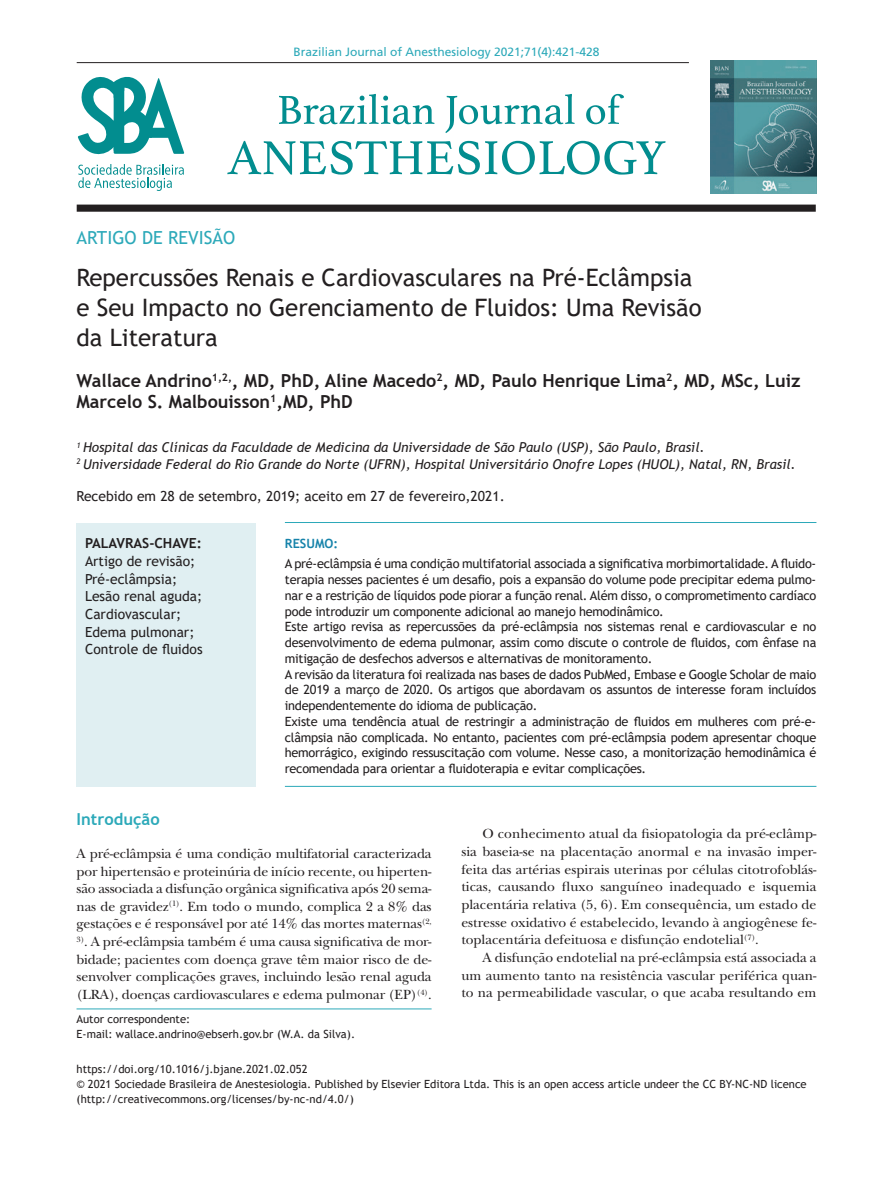
<style>
.page{position:relative;width:893px;height:1191px;background:#fff}
.page>*{position:absolute;margin:0;border:0;box-sizing:border-box;transform-origin:0 0}
.t1{font:24px/30px "Trebuchet MS";color:#231f20}
.t2{font:700 18px/21px "Trebuchet MS";color:#231f20}
.t3{font:18px "Trebuchet MS";color:#2ca9b9}
.t4{font:700 16.5px "Trebuchet MS";color:#2ca9b9}
.t5{font:13.8px/17.7px "New Baskerville Std";color:#231f20;text-align:justify}
.t6{font:13.8px/17.7px "Trebuchet MS";color:#231f20}
.t7{font:700 13.8px "Trebuchet MS";color:#231f20}
.t8{font:italic 13.5px/16.5px "Trebuchet MS";color:#231f20}
.t9{font:12.75px/15.8px "Trebuchet MS";letter-spacing:-.02em;color:#231f20}
.t10{font:700 12.75px "Trebuchet MS";color:#1683aa}
.t11{font:12px "Frutiger LT Std";color:#2ca9b9}
.t12{font:11.25px/15px "Trebuchet MS";color:#231f20}
</style>
<div class="page">
<hr style="left:77px;top:62px;width:612px;height:1px;background:#231f20">
<svg style="left:78px;top:77px;width:106px;height:114px"></svg>
<svg style="left:279px;top:94px;width:155px;height:30px"></svg>
<svg style="left:445px;top:94px;width:130px;height:39px"></svg>
<svg style="left:586px;top:94px;width:38px;height:30px"></svg>
<svg style="left:227px;top:141px;width:438px;height:34px"></svg>
<img style="left:710px;top:61px;width:106px;height:133px">
<div style="left:77px;top:205px;width:739px;height:7px;background:#231f20"></div>
<div style="left:77px;top:523px;width:179px;height:264px;background:#e0eff2"></div>
<hr style="left:285px;top:522px;width:531px;height:1px;background:#2ca9b9">
<hr style="left:285px;top:786px;width:531px;height:1px;background:#2ca9b9">
<hr style="left:77px;top:1008px;width:355px;height:1px;background:#2ca9b9">
<p class="t11" style="left:293px;top:44px;width:308px">Brazilian Journal of Anesthesiology 2021;71(4):421-428</p>
<h2 class="t3" style="left:77px;top:226px;width:160px">ARTIGO DE REVISÃO</h2>
<h1 class="t1" style="left:77px;top:262px;width:627px">Repercussões Renais e Cardiovasculares na Pré-Eclâmpsia e Seu Impacto no Gerenciamento de Fluidos: Uma Revisão da Literatura</h1>
<h2 class="t2" style="left:77px;top:369px;width:726px">Wallace Andrino<sup>1,2,</sup>, MD, PhD, Aline Macedo<sup>2</sup>, MD, Paulo Henrique Lima<sup>2</sup>, MD, MSc, Luiz<br>Marcelo S. Malbouisson<sup>1</sup>,MD, PhD</h2>
<p class="t8" style="left:77px;top:439px;width:721px"><sup>1</sup> Hospital das Clínicas da Faculdade de Medicina da Universidade de São Paulo (USP), São Paulo, Brasil.<br><sup>2</sup> Universidade Federal do Rio Grande do Norte (UFRN), Hospital Universitário Onofre Lopes (HUOL), Natal, RN, Brasil.</p>
<p class="t6" style="left:77px;top:487px;width:430px">Recebido em 28 de setembro, 2019; aceito em 27 de fevereiro,2021.</p>
<p class="t7" style="left:85px;top:535px;width:118px">PALAVRAS-CHAVE:</p>
<p class="t6" style="left:85px;top:552px;width:119px">Artigo de revisão;<br>Pré-eclâmpsia;<br>Lesão renal aguda;<br>Cardiovascular;<br>Edema pulmonar;<br>Controle de fluidos</p>
<p class="t10" style="left:285px;top:536px;width:55px">RESUMO:</p>
<p class="t9" style="left:285px;top:556px;width:533px">A pré-eclâmpsia é uma condição multifatorial associada a significativa morbimortalidade. A fluido&shy;terapia nesses pacientes é um desafio, pois a expansão do volume pode precipitar edema pulmo&shy;nar e a restrição de líquidos pode piorar a função renal. Além disso, o comprometimento cardíaco pode introduzir um componente adicional ao manejo hemodinâmico.<br>Este artigo revisa as repercussões da pré-eclâmpsia nos sistemas renal e cardiovascular e no desenvolvimento de edema pulmonar, assim como discute o controle de fluidos, com ênfase na mitigação de desfechos adversos e alternativas de monitoramento.<br>A revisão da literatura foi realizada nas bases de dados PubMed, Embase e Google Scholar de maio de 2019 a março de 2020. Os artigos que abordavam os assuntos de interesse foram incluídos independentemente do idioma de publicação.<br>Existe uma tendência atual de restringir a administração de fluidos em mulheres com pré-e&shy;clâmpsia não complicada. No entanto, pacientes com pré-eclâmpsia podem apresentar choque hemorrágico, exigindo ressuscitação com volume. Nesse caso, a monitorização hemodinâmica é recomendada para orientar a fluidoterapia e evitar complicações.</p>
<p class="t4" style="left:77px;top:809px;width:85px">Introdução</p>
<p class="t5" style="left:77px;top:844px;width:357px">A pré-eclâmpsia é uma condição multifatorial caracterizada por hipertensão e proteinúria de início recente, ou hiperten&shy;são associada a disfunção orgânica significativa após 20 sema&shy;nas de gravidez<sup>(1)</sup>. Em todo o mundo, complica 2 a 8% das gestações e é responsável por até 14% das mortes maternas<sup>(2, 3)</sup>. A pré-eclâmpsia também é uma causa significativa de mor&shy;bidade; pacientes com doença grave têm maior risco de de&shy;senvolver complicações graves, incluindo lesão renal aguda (LRA), doenças cardiovasculares e edema pulmonar (EP)<sup>(4)</sup>.</p>
<p class="t12" style="left:77px;top:1011px;width:280px">Autor correspondente:<br>E-mail: wallace.andrino@ebserh.gov.br (W.A. da Silva).</p>
<p class="t5" style="left:461px;top:825px;width:357px;text-indent:21px">O conhecimento atual da fisiopatologia da pré-eclâmp&shy;sia baseia-se na placentação anormal e na invasão imper&shy;feita das artérias espirais uterinas por células citotrofoblás&shy;ticas, causando fluxo sanguíneo inadequado e isquemia placentária relativa (5, 6). Em consequência, um estado de estresse oxidativo é estabelecido, levando à angiogênese fe&shy;toplacentária defeituosa e disfunção endotelial<sup>(7)</sup>.</p>
<p class="t5" style="left:461px;top:949px;width:357px;text-indent:21px">A disfunção endotelial na pré-eclâmpsia está associada a um aumento tanto na resistência vascular periférica quan&shy;to na permeabilidade vascular, o que acaba resultando em</p>
<p class="t12" style="left:77px;top:1061px;width:732px">https://doi.org/10.1016/j.bjane.2021.02.052<br>© 2021 Sociedade Brasileira de Anestesiologia. Published by Elsevier Editora Ltda. This is an open access article undeer the CC BY-NC-ND licence (http://creativecommons.org/licenses/by-nc-nd/4.0/)</p>
</div>
